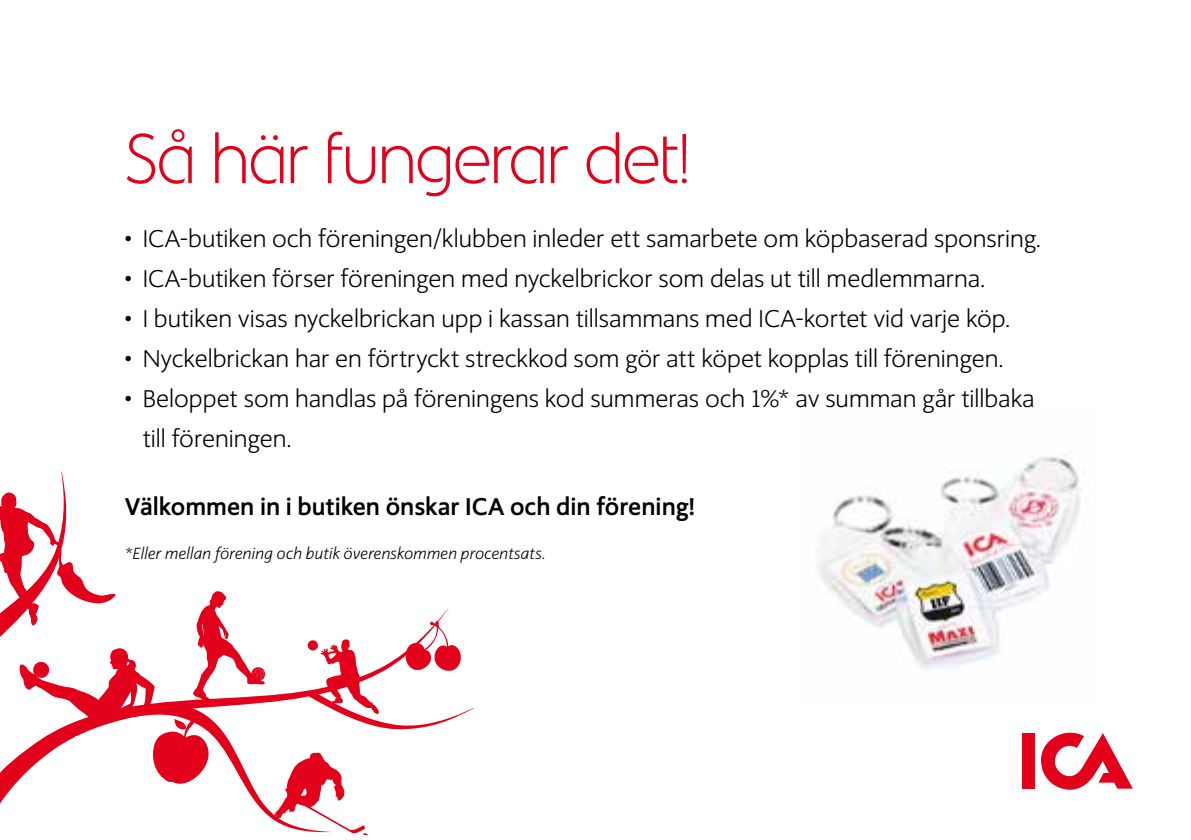
<style>
.page{position:relative;width:1191px;height:840px;background:#fff}
.page>*{position:absolute;margin:0;border:0;box-sizing:border-box;transform-origin:0 0}
.t1{font:300 70px "ICA Rubrik";letter-spacing:-.005em;color:#e2001a}
.t2{font:300 24px/40px "ICA Text";color:#000}
.t3{font:700 24px "ICA Text";color:#000}
.t4{font:italic 300 16px "ICA Text";letter-spacing:.01em;color:#000}
</style>
<div class="page">
<img style="left:817px;top:455px;width:267px;height:214px">
<div style="left:1022px;top:732px;width:13px;height:55px;background:#e2001a"></div>
<svg style="left:1041px;top:732px;width:91px;height:57px"></svg>
<svg style="left:0;top:471px;width:474px;height:365px"></svg>
<h1 class="t1" style="left:125px;top:119px;width:568px">Så här fungerar det!</h1>
<p class="t2" style="left:125px;top:219px;width:917px">• ICA-butiken och föreningen/klubben inleder ett samarbete om köpbaserad sponsring.</p>
<p class="t2" style="left:125px;top:259px;width:862px">• ICA-butiken förser föreningen med nyckelbrickor som delas ut till medlemmarna.</p>
<p class="t2" style="left:125px;top:299px;width:886px">• I butiken visas nyckelbrickan upp i kassan tillsammans med ICA-kortet vid varje köp.</p>
<p class="t2" style="left:125px;top:339px;width:880px">• Nyckelbrickan har en förtryckt streckkod som gör att köpet kopplas till föreningen.</p>
<p class="t2" style="left:143px;top:379px;width:893px;text-indent:-18px">• Beloppet som handlas på föreningens kod summeras och 1%* av summan går tillbaka till föreningen.</p>
<p class="t3" style="left:125px;top:491px;width:571px">Välkommen in i butiken önskar ICA och din förening!</p>
<p class="t4" style="left:125px;top:543px;width:422px">*Eller mellan förening och butik överenskommen procentsats.</p>
</div>
